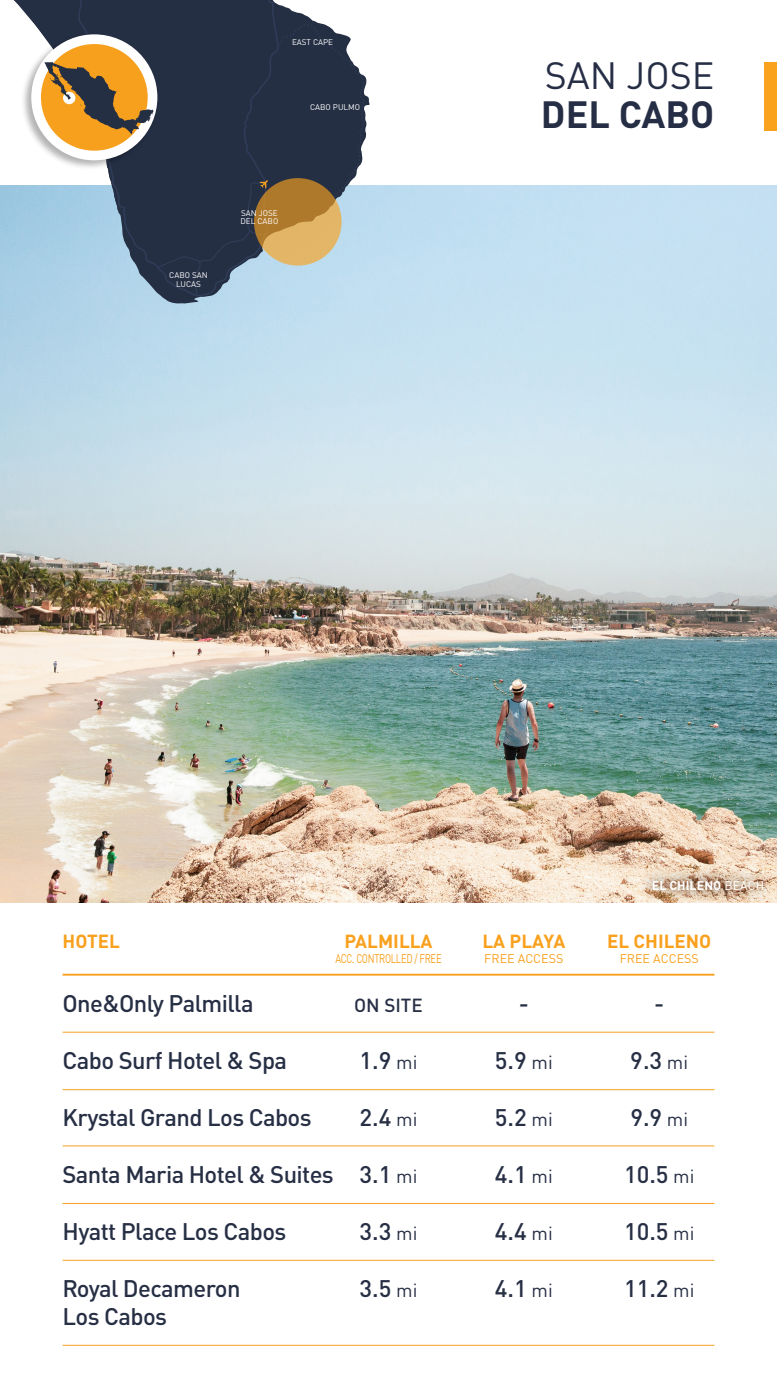
<style>
.page{position:relative;width:777px;height:1380px;background:#fff}
.page>*{position:absolute;margin:0;border:0;box-sizing:border-box;transform-origin:0 0}
.t1{font:37.5px "DIN Pro";color:#262e45}
.t2{font:700 37.5px "DIN Pro";color:#262e45}
.t3{font:500 23.75px/28.5px "DIN Pro";letter-spacing:-.025em;color:#272f45}
.t4{font:700 18.75px "DIN Pro";color:#f9a01d}
.t5{font:500 18.75px "DIN Pro";color:#272f45}
.t6{font:12.5px "DIN Pro";letter-spacing:-.01em;color:#f9a01d}
.t7{font:12.5px "DIN Pro";letter-spacing:-.03em;color:#f9a01d;scale:.75 1}
.t8{font:700 12.5px "DIN Pro";color:#fff}
.t9{font:8.12px/8.6px "DIN Pro";color:#fff;text-align:center}
.s1{font-weight:400;font-size:18.75px}
.s2{font-weight:400}
</style>
<div class="page">
<img style="left:0;top:186px;width:776px;height:716px">
<hr style="left:62px;top:974px;width:652px;height:2px;background:#f9a01d">
<div style="left:639px;top:867px;width:137px;height:36px;background:#000;opacity:.85"></div>
<svg style="left:14px;top:76px;width:356px;height:228px;background:#afcfe3"></svg>
<svg style="left:14px;top:0;width:30px;height:211px"></svg>
<div style="left:21px;top:33px;width:138px;height:138px;background:#000;opacity:.3"></div>
<svg style="left:31px;top:34px;width:126px;height:126px"></svg>
<svg style="left:44px;top:0;width:320px;height:297px;background:#61676f"></svg>
<div style="left:764px;top:62px;width:12px;height:69px;background:#faa21d"></div>
<hr style="left:62px;top:1032px;width:652px;height:1px;background:#f9a01d">
<hr style="left:62px;top:1089px;width:652px;height:1px;background:#f9a01d">
<hr style="left:62px;top:1146px;width:652px;height:1px;background:#f9a01d">
<hr style="left:62px;top:1203px;width:652px;height:1px;background:#f9a01d">
<hr style="left:62px;top:1260px;width:652px;height:1px;background:#f9a01d">
<hr style="left:62px;top:1345px;width:652px;height:1px;background:#f9a01d">
<svg style="left:254px;top:178px;width:87px;height:88px;background:#c69547"></svg>
<p class="t9" style="left:292px;top:37px;width:43px">EAST CAPE</p>
<p class="t9" style="left:310px;top:102px;width:52px">CABO PULMO</p>
<p class="t9" style="left:169px;top:270px;width:40px">CABO SAN<br>LUCAS</p>
<p class="t9" style="left:240px;top:208px;width:39px;text-align:left">SAN JOSE<br>DEL CABO</p>
<h1 class="t1" style="left:544px;top:46px;width:171px">SAN JOSE</h1>
<h1 class="t2" style="left:540px;top:83px;width:175px">DEL CABO</h1>
<p class="t4" style="left:62px;top:926px;width:59px">HOTEL</p>
<p class="t4" style="left:344px;top:926px;width:90px">PALMILLA</p>
<p class="t7" style="left:335px;top:949px;width:143px">ACC. CONTROLLED / FREE</p>
<p class="t3" style="left:62px;top:986px;width:192px">One&amp;Only Palmilla</p>
<p class="t3" style="left:62px;top:1043px;width:226px">Cabo Surf Hotel &amp; Spa</p>
<p class="t3" style="left:62px;top:1100px;width:250px">Krystal Grand Los Cabos</p>
<p class="t3" style="left:62px;top:1157px;width:272px">Santa Maria Hotel &amp; Suites</p>
<p class="t3" style="left:62px;top:1214px;width:225px">Hyatt Place Los Cabos</p>
<p class="t3" style="left:62px;top:1271px;width:179px">Royal Decameron<br>Los Cabos</p>
<p class="t5" style="left:354px;top:990px;width:70px">ON SITE</p>
<p class="t3" style="left:359px;top:1043px;width:59px">1.9 <span class="s1">mi</span></p>
<p class="t3" style="left:359px;top:1100px;width:59px">2.4 <span class="s1">mi</span></p>
<p class="t3" style="left:359px;top:1157px;width:59px">3.1 <span class="s1">mi</span></p>
<p class="t3" style="left:359px;top:1214px;width:59px">3.3 <span class="s1">mi</span></p>
<p class="t3" style="left:359px;top:1271px;width:59px">3.5 <span class="s1">mi</span></p>
<p class="t4" style="left:482px;top:926px;width:84px">LA PLAYA</p>
<p class="t6" style="left:484px;top:949px;width:81px">FREE ACCESS</p>
<p class="t3" style="left:518px;top:986px;width:12px">-</p>
<p class="t3" style="left:494px;top:1043px;width:59px">5.9 <span class="s1">mi</span></p>
<p class="t3" style="left:494px;top:1100px;width:59px">5.2 <span class="s1">mi</span></p>
<p class="t3" style="left:494px;top:1157px;width:59px">4.1 <span class="s1">mi</span></p>
<p class="t3" style="left:494px;top:1214px;width:59px">4.4 <span class="s1">mi</span></p>
<p class="t3" style="left:494px;top:1271px;width:59px">4.1 <span class="s1">mi</span></p>
<p class="t8" style="left:651px;top:875px;width:114px">EL CHILENO <span class="s2">BEACH</span></p>
<p class="t4" style="left:607px;top:926px;width:106px">EL CHILENO</p>
<p class="t6" style="left:619px;top:949px;width:81px">FREE ACCESS</p>
<p class="t3" style="left:654px;top:986px;width:12px">-</p>
<p class="t3" style="left:630px;top:1043px;width:59px">9.3 <span class="s1">mi</span></p>
<p class="t3" style="left:630px;top:1100px;width:59px">9.9 <span class="s1">mi</span></p>
<p class="t3" style="left:623px;top:1157px;width:72px">10.5 <span class="s1">mi</span></p>
<p class="t3" style="left:623px;top:1214px;width:72px">10.5 <span class="s1">mi</span></p>
<p class="t3" style="left:623px;top:1271px;width:72px">11.2 <span class="s1">mi</span></p>
</div>
